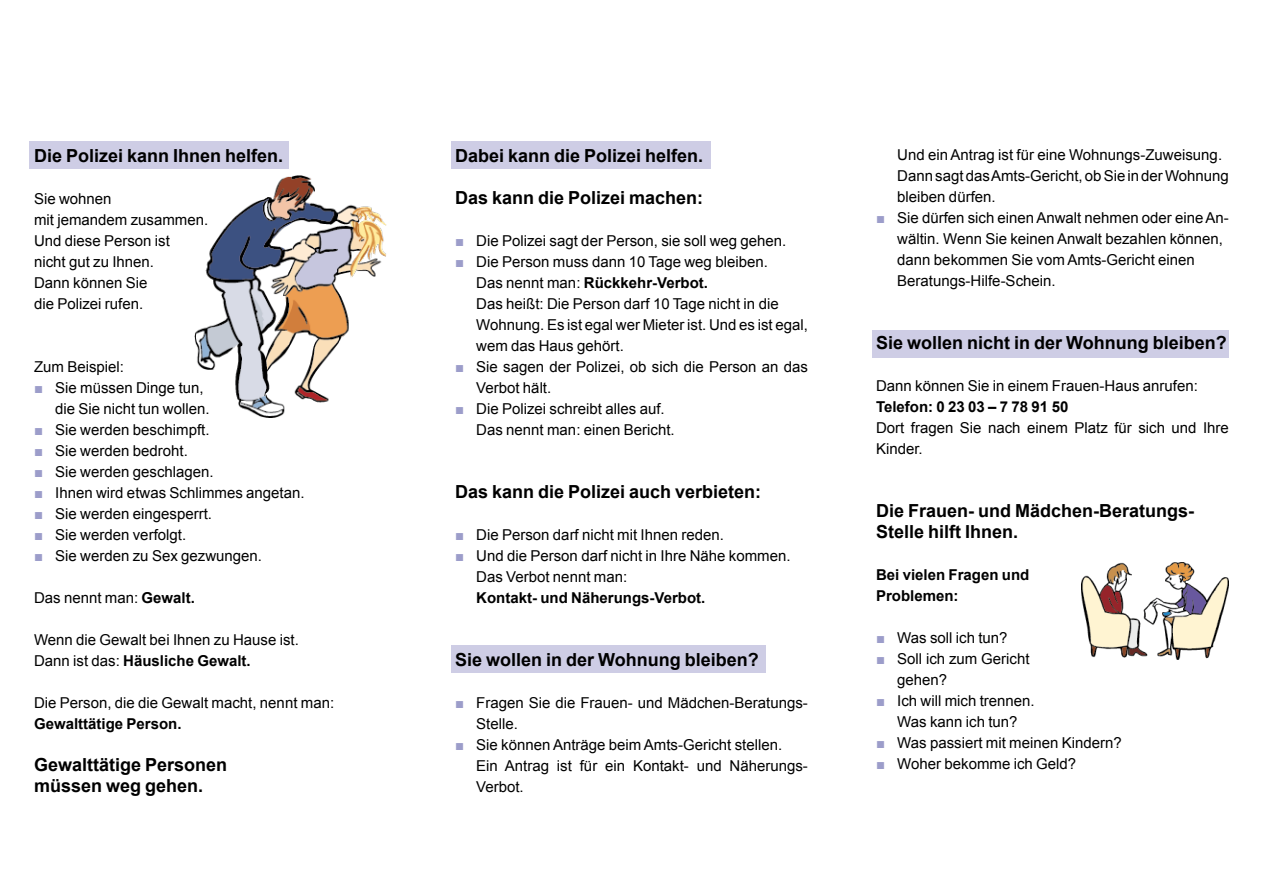
<style>
.page{position:relative;width:1263px;height:893px;background:#fff}
.page>*{position:absolute;margin:0;border:0;box-sizing:border-box;transform-origin:0 0}
.t1{font:700 18px/21px "Arial";color:#000}
.t2{font:15px/21px "Arial";color:#000}
.t3{font:700 15px/21px "Arial";color:#000}
.s1{color:#9c9dca}
.s2{font-weight:700}
</style>
<div class="page">
<img style="left:1081px;top:562px;width:148px;height:97px">
<div style="left:873px;top:330px;width:356px;height:28px;background:#cecde5"></div>
<div style="left:452px;top:646px;width:314px;height:27px;background:#cecde5"></div>
<div style="left:452px;top:141px;width:259px;height:28px;background:#cecde5"></div>
<div style="left:30px;top:141px;width:259px;height:28px;background:#cecde5"></div>
<img style="left:195px;top:176px;width:192px;height:241px">
<p class="t1" style="left:34px;top:146px;width:251px">Die Polizei kann Ihnen helfen.</p>
<p class="t2" style="left:34px;top:188px;width:176px">Sie wohnen<br>mit jemandem zusammen.<br>Und diese Person ist<br>nicht gut zu Ihnen.<br>Dann können Sie<br>die Polizei rufen.</p>
<p class="t2" style="left:34px;top:356px;width:92px">Zum Beispiel:</p>
<p class="t2" style="left:55px;top:377px;width:156px;text-indent:-21px"><span class="s1">■</span> Sie müssen Dinge tun, die Sie nicht tun wollen.</p>
<p class="t2" style="left:34px;top:419px;width:177px"><span class="s1">■</span> Sie werden beschimpft.</p>
<p class="t2" style="left:34px;top:440px;width:155px"><span class="s1">■</span> Sie werden bedroht.</p>
<p class="t2" style="left:34px;top:461px;width:181px"><span class="s1">■</span> Sie werden geschlagen.</p>
<p class="t2" style="left:34px;top:482px;width:272px"><span class="s1">■</span> Ihnen wird etwas Schlimmes angetan.</p>
<p class="t2" style="left:34px;top:503px;width:179px"><span class="s1">■</span> Sie werden eingesperrt.</p>
<p class="t2" style="left:34px;top:524px;width:154px"><span class="s1">■</span> Sie werden verfolgt.</p>
<p class="t2" style="left:34px;top:545px;width:230px"><span class="s1">■</span> Sie werden zu Sex gezwungen.</p>
<p class="t2" style="left:34px;top:587px;width:162px">Das nennt man: <span class="s2">Gewalt.</span></p>
<p class="t2" style="left:34px;top:629px;width:266px">Wenn die Gewalt bei Ihnen zu Hause ist.<br>Dann ist das: <span class="s2">Häusliche Gewalt.</span></p>
<p class="t2" style="left:34px;top:692px;width:302px">Die Person, die die Gewalt macht, nennt man:</p>
<p class="t3" style="left:34px;top:714px;width:149px">Gewalttätige Person.</p>
<p class="t1" style="left:34px;top:755px;width:195px">Gewalttätige Personen müssen weg gehen.</p>
<p class="t1" style="left:455px;top:146px;width:250px">Dabei kann die Polizei helfen.</p>
<p class="t1" style="left:455px;top:188px;width:250px">Das kann die Polizei machen:</p>
<p class="t2" style="left:455px;top:230px;width:333px"><span class="s1">■</span> Die Polizei sagt der Person, sie soll weg gehen.</p>
<p class="t2" style="left:476px;top:251px;width:333px;text-indent:-21px"><span class="s1">■</span> Die Person muss dann 10 Tage weg bleiben.<br>Das nennt man: <span class="s2">Rückkehr-Verbot.<br></span>Das heißt: Die Person darf 10 Tage nicht in die Wohnung. Es ist egal wer Mieter ist. Und es ist egal, wem das Haus gehört.</p>
<p class="t2" style="left:476px;top:356px;width:333px;text-indent:-21px"><span class="s1">■</span> Sie sagen der Polizei, ob sich die Person an das<br>Verbot hält.</p>
<p class="t2" style="left:476px;top:398px;width:200px;text-indent:-21px"><span class="s1">■</span> Die Polizei schreibt alles auf.<br>Das nennt man: einen Bericht.</p>
<p class="t1" style="left:455px;top:482px;width:308px">Das kann die Polizei auch verbieten:</p>
<p class="t2" style="left:455px;top:524px;width:270px"><span class="s1">■</span> Die Person darf nicht mit Ihnen reden.</p>
<p class="t2" style="left:476px;top:545px;width:316px;text-indent:-21px"><span class="s1">■</span> Und die Person darf nicht in Ihre Nähe kommen.<br>Das Verbot nennt man:</p>
<p class="t3" style="left:476px;top:588px;width:231px">Kontakt- und Näherungs-Verbot.</p>
<p class="t1" style="left:455px;top:650px;width:305px">Sie wollen in der Wohnung bleiben?</p>
<p class="t2" style="left:476px;top:692px;width:333px;text-indent:-21px"><span class="s1">■</span> Fragen Sie die Frauen- und Mädchen-Beratungs-<br>Stelle.</p>
<p class="t2" style="left:476px;top:734px;width:333px;text-indent:-21px"><span class="s1">■</span> Sie können Anträge beim Amts-Gericht stellen.<br>Ein Antrag ist für ein Kontakt- und Näherungs-<br>Verbot.</p>
<p class="t2" style="left:897px;top:144px;width:333px">Und ein Antrag ist für eine Wohnungs-Zuweisung.<br>Dann sagt das Amts-Gericht, ob Sie in der Wohnung bleiben dürfen.</p>
<p class="t2" style="left:897px;top:207px;width:333px;text-indent:-21px"><span class="s1">■</span> Sie dürfen sich einen Anwalt nehmen oder eine An&shy;wältin. Wenn Sie keinen Anwalt bezahlen können, dann bekommen Sie vom Amts-Gericht einen Beratungs-Hilfe-Schein.</p>
<p class="t1" style="left:876px;top:332px;width:352px">Sie wollen nicht in der Wohnung bleiben?</p>
<p class="t2" style="left:876px;top:375px;width:323px">Dann können Sie in einem Frauen-Haus anrufen:</p>
<p class="t3" style="left:876px;top:396px;width:194px">Telefon: 0 23 03 – 7 78 91 50</p>
<p class="t2" style="left:876px;top:417px;width:354px">Dort fragen Sie nach einem Platz für sich und Ihre<br>Kinder.</p>
<p class="t1" style="left:876px;top:500px;width:320px">Die Frauen- und Mädchen-Beratungs-<br>Stelle hilft Ihnen.</p>
<p class="t3" style="left:876px;top:564px;width:155px">Bei vielen Fragen und<br>Problemen:</p>
<p class="t2" style="left:876px;top:627px;width:133px"><span class="s1">■</span> Was soll ich tun?</p>
<p class="t2" style="left:897px;top:648px;width:134px;text-indent:-21px"><span class="s1">■</span> Soll ich zum Gericht gehen?</p>
<p class="t2" style="left:876px;top:690px;width:160px;text-align:center"><span class="s1">■</span> Ich will mich trennen.<br>Was kann ich tun?</p>
<p class="t2" style="left:876px;top:732px;width:247px"><span class="s1">■</span> Was passiert mit meinen Kindern?</p>
<p class="t2" style="left:876px;top:753px;width:202px"><span class="s1">■</span> Woher bekomme ich Geld?</p>
</div>
